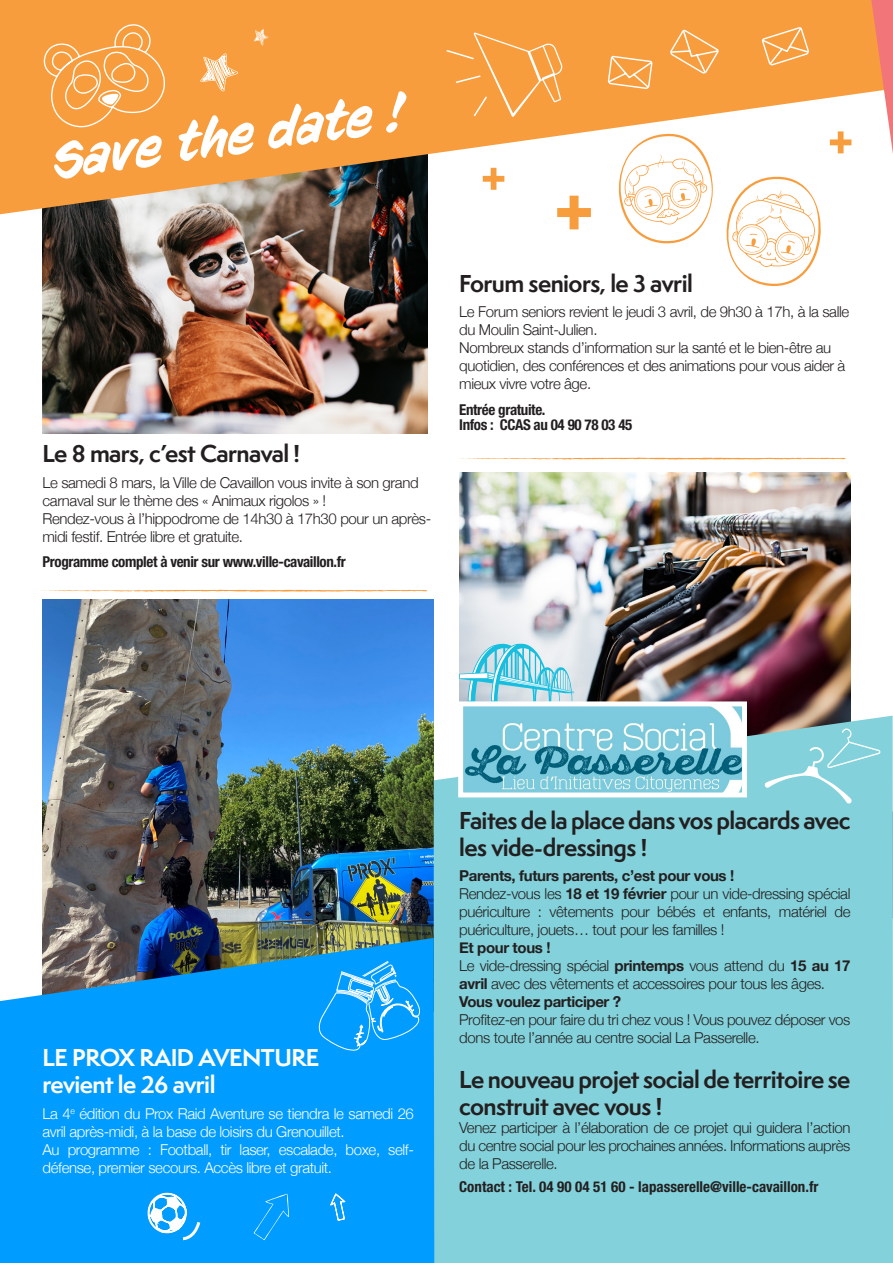
<style>
.page{position:relative;width:893px;height:1263px;background:#fff}
.page>*{position:absolute;margin:0;border:0;box-sizing:border-box;transform-origin:0 0}
.t1{font:italic 51px "CC Sign Language";color:#fff}
.t2{font:700 22.5px/27px "Semplicita Pro";letter-spacing:-.025em;color:#231f20}
.t3{font:700 22.5px "Semplicita Pro";letter-spacing:-.025em;color:#fff}
.t4{font:300 15px/18px "Helvetica Neue";letter-spacing:-.025em;color:#231f20}
.t5{font:300 15px/18px "Helvetica Neue";letter-spacing:-.025em;color:#fff}
.t6{font:700 condensed 15px "Helvetica Neue LT Pro";letter-spacing:-.025em;color:#231f20}
.t7{font:700 15px "Helvetica Neue";letter-spacing:-.025em;color:#231f20}
.t8{font:700 condensed 15px "Helvetica Neue LT Pro";color:#231f20}
.s1{font-weight:700}
</style>
<div class="page">
<img style="left:43px;top:599px;width:391px;height:339px">
<img style="left:459px;top:472px;width:391px;height:244px">
<img style="left:43px;top:214px;width:384px;height:219px">
<svg style="left:0;top:0;width:871px;height:214px;fill:#f89d3d"></svg>
<svg style="left:459px;top:457px;width:387px;height:3px"></svg>
<svg style="left:41px;top:590px;width:386px;height:2px"></svg>
<div style="left:434px;top:716px;width:459px;height:547px;background:#83d1da"></div>
<svg style="left:0;top:938px;width:434px;height:325px;background:#0e98f0"></svg>
<svg style="left:200px;top:53px;width:38px;height:38px"></svg>
<svg style="left:254px;top:29px;width:14px;height:16px"></svg>
<svg style="left:254px;top:1194px;width:35px;height:46px;background:#0ea1ff"></svg>
<svg style="left:330px;top:1193px;width:15px;height:35px"></svg>
<svg style="left:723px;top:175px;width:99px;height:111px"></svg>
<svg style="left:614px;top:132px;width:101px;height:112px"></svg>
<svg style="left:557px;top:196px;width:34px;height:33px"></svg>
<svg style="left:830px;top:131px;width:21px;height:22px"></svg>
<svg style="left:483px;top:168px;width:21px;height:22px"></svg>
<svg style="left:871px;top:0;width:22px;height:154px"></svg>
<img style="left:456px;top:643px;width:293px;height:157px">
<svg style="left:607px;top:55px;width:46px;height:35px;background:#f9b063"></svg>
<svg style="left:761px;top:26px;width:48px;height:40px;background:#f9ad5c"></svg>
<svg style="left:669px;top:29px;width:51px;height:46px;background:#f8aa57"></svg>
<svg style="left:445px;top:33px;width:118px;height:85px;background:#f8a44b"></svg>
<svg style="left:318px;top:961px;width:102px;height:91px;background:#22a9ff"></svg>
<svg style="left:147px;top:1183px;width:56px;height:59px"></svg>
<svg style="left:43px;top:22px;width:124px;height:106px;background:#f8a752"></svg>
<svg style="left:765px;top:728px;width:116px;height:75px;background:#8dd3db"></svg>
<p class="t1" style="left:49px;top:133px;width:357px;rotate:-8deg">Save the date !</p>
<p class="t2" style="left:43px;top:440px;width:259px">Le 8 mars, c’est Carnaval !</p>
<p class="t4" style="left:43px;top:472px;width:378px">Le samedi 8 mars, la Ville de Cavaillon vous invite à son grand carnaval sur le thème des « Animaux rigolos » !</p>
<p class="t4" style="left:43px;top:508px;width:390px">Rendez-vous à l’hippodrome de 14h30 à 17h30 pour un après&shy;midi festif. Entrée libre et gratuite.</p>
<p class="t6" style="left:43px;top:553px;width:305px">Programme complet à venir sur www.ville-cavaillon.fr</p>
<p class="t2" style="left:459px;top:270px;width:235px">Forum seniors, le 3 avril</p>
<p class="t4" style="left:459px;top:302px;width:392px">Le Forum seniors revient le jeudi 3 avril, de 9h30 à 17h, à la salle du Moulin Saint-Julien.</p>
<p class="t4" style="left:459px;top:338px;width:388px">Nombreux stands d’information sur la santé et le bien-être au quotidien, des conférences et des animations pour vous aider à mieux vivre votre âge.</p>
<p class="t6" style="left:459px;top:401px;width:88px">Entrée gratuite.</p>
<p class="t6" style="left:459px;top:416px;width:175px">Infos : CCAS au 04 90 78 03 45</p>
<p class="t3" style="left:43px;top:1041px;width:278px">LE PROX RAID AVENTURE</p>
<p class="t3" style="left:43px;top:1068px;width:174px">revient le 26 avril</p>
<p class="t5" style="left:43px;top:1103px;width:373px">La 4<sup>e</sup> édition du Prox Raid Aventure se tiendra le samedi 26 avril après-midi, à la base de loisirs du Grenouillet.</p>
<p class="t5" style="left:43px;top:1139px;width:373px">Au programme : Football, tir laser, escalade, boxe, self&shy;défense, premier secours. Accès libre et gratuit.</p>
<p class="t2" style="left:459px;top:806px;width:393px">Faites de la place dans vos placards avec les vide-dressings !</p>
<p class="t7" style="left:459px;top:864px;width:277px">Parents, futurs parents, c’est pour vous !</p>
<p class="t4" style="left:459px;top:884px;width:393px;text-align:justify">Rendez-vous les <span class="s1">18 et 19 février</span> pour un vide-dressing spécial puériculture : vêtements pour bébés et enfants, matériel de puériculture, jouets… tout pour les familles !</p>
<p class="t7" style="left:459px;top:936px;width:93px">Et pour tous !</p>
<p class="t4" style="left:459px;top:956px;width:393px">Le vide-dressing spécial <span class="s1">printemps</span> vous attend du <span class="s1">15 au 17 avril</span> avec des vêtements et accessoires pour tous les âges.</p>
<p class="t7" style="left:459px;top:990px;width:163px">Vous voulez participer ?</p>
<p class="t4" style="left:459px;top:1010px;width:393px">Profitez-en pour faire du tri chez vous ! Vous pouvez déposer vos dons toute l’année au centre social La Passerelle.</p>
<p class="t2" style="left:459px;top:1066px;width:393px">Le nouveau projet social de territoire se construit avec vous !</p>
<p class="t4" style="left:459px;top:1118px;width:393px;text-align:justify">Venez participer à l’élaboration de ce projet qui guidera l’action du centre social pour les prochaines années. Informations auprès de la Passerelle.</p>
<p class="t8" style="left:459px;top:1177px;width:361px">Contact : Tel. 04 90 04 51 60 - lapasserelle@ville-cavaillon.fr</p>
</div>
